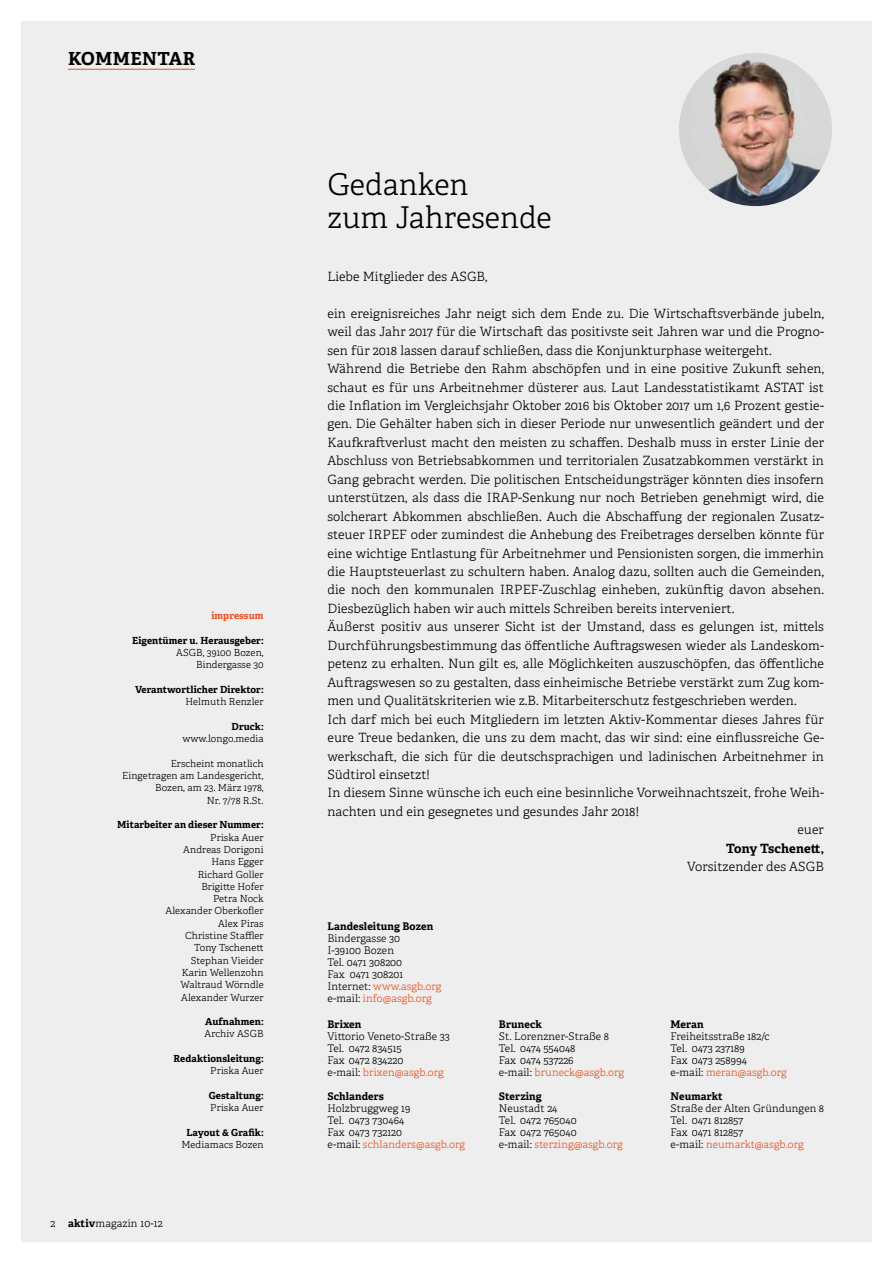
<style>
.page{position:relative;width:893px;height:1263px;background:#fff}
.page>*{position:absolute;margin:0;border:0;box-sizing:border-box;transform-origin:0 0}
.t1{font:300 30px/33px "Adelle";color:#000}
.t2{font:700 18px "Adelle";letter-spacing:.02em;color:#000}
.t3{font:300 12.75px "Adelle";letter-spacing:.01em;color:#000}
.t4{font:700 12.75px "Adelle";letter-spacing:.005em;color:#000}
.t5{font:300 10.5px/12px "Adelle";letter-spacing:.01em;color:#000}
.t6{font:700 10.5px "Adelle";letter-spacing:.01em;color:#000}
.t7{font:300 9.75px/12.3px "Adelle";letter-spacing:.01em;color:#000;text-align:right}
.t8{font:700 9.75px "Adelle";letter-spacing:.01em;color:#000}
.t9{font:700 9.75px "Adelle";letter-spacing:.01em;color:#e95123}
.s1{font-weight:700}
.s2{color:#e95123}
</style>
<div class="page">
<div style="left:21px;top:21px;width:851px;height:1221px;background:#eee"></div>
<img style="left:679px;top:53px;width:153px;height:153px;border-radius:77px">
<hr style="left:68px;top:69px;width:127px;height:1px;background:#e95123">
<h2 class="t2" style="left:68px;top:47px;width:129px">KOMMENTAR</h2>
<p class="t9" style="left:211px;top:609px;width:54px">impressum</p>
<p class="t8" style="left:132px;top:634px;width:133px">Eigentümer u. Herausgeber:</p>
<p class="t7" style="left:176px;top:647px;width:89px">ASGB, 39100 Bozen,<br>Bindergasse 30</p>
<p class="t8" style="left:135px;top:683px;width:130px">Verantwortlicher Direktor:</p>
<p class="t7" style="left:185px;top:696px;width:80px">Helmuth Renzler</p>
<p class="t8" style="left:232px;top:720px;width:34px">Druck:</p>
<p class="t7" style="left:182px;top:733px;width:83px">www.longo.media</p>
<p class="t7" style="left:122px;top:757px;width:143px">Erscheint monatlich<br>Eingetragen am Landesgericht,<br>Bozen, am 23. März 1978,<br>Nr. 7/78 R.St.</p>
<p class="t8" style="left:117px;top:818px;width:148px">Mitarbeiter an dieser Nummer:</p>
<p class="t7" style="left:165px;top:831px;width:100px">Priska Auer<br>Andreas Dorigoni<br>Hans Egger<br>Richard Goller<br>Brigitte Hofer<br>Petra Nock<br>Alexander Oberkofler<br>Alex Piras<br>Christine Staffler<br>Tony Tschenett<br>Stephan Vieider<br>Karin Wellenzohn<br>Waltraud Wörndle<br>Alexander Wurzer</p>
<p class="t8" style="left:205px;top:1015px;width:60px">Aufnahmen:</p>
<p class="t7" style="left:205px;top:1028px;width:61px">Archiv ASGB</p>
<p class="t8" style="left:174px;top:1052px;width:92px">Redaktionsleitung:</p>
<p class="t7" style="left:210px;top:1065px;width:55px">Priska Auer</p>
<p class="t8" style="left:209px;top:1089px;width:56px">Gestaltung:</p>
<p class="t7" style="left:210px;top:1102px;width:55px">Priska Auer</p>
<p class="t8" style="left:186px;top:1126px;width:79px">Layout &amp; Grafik:</p>
<p class="t7" style="left:181px;top:1139px;width:84px">Mediamacs Bozen</p>
<p class="t5" style="left:50px;top:1217px;width:114px">2 <span class="s1">aktiv</span>magazin 10-12</p>
<h1 class="t1" style="left:327px;top:168px;width:226px">Gedanken<br>zum Jahresende</h1>
<p class="t3" style="left:327px;top:269px;width:162px">Liebe Mitglieder des ASGB,</p>
<p class="t3" style="left:327px;top:305px;width:498px">ein ereignisreiches Jahr neigt sich dem Ende zu. Die Wirtschaftsverbände jubeln,</p>
<p class="t3" style="left:327px;top:324px;width:498px">weil das Jahr 2017 für die Wirtschaft das positivste seit Jahren war und die Progno-</p>
<p class="t3" style="left:327px;top:342px;width:446px">sen für 2018 lassen darauf schließen, dass die Konjunkturphase weitergeht.</p>
<p class="t3" style="left:327px;top:361px;width:498px">Während die Betriebe den Rahm abschöpfen und in eine positive Zukunft sehen,</p>
<p class="t3" style="left:327px;top:379px;width:498px">schaut es für uns Arbeitnehmer düsterer aus. Laut Landesstatistikamt ASTAT ist</p>
<p class="t3" style="left:327px;top:398px;width:498px">die Inflation im Vergleichsjahr Oktober 2016 bis Oktober 2017 um 1,6 Prozent gestie-</p>
<p class="t3" style="left:327px;top:416px;width:498px">gen. Die Gehälter haben sich in dieser Periode nur unwesentlich geändert und der</p>
<p class="t3" style="left:327px;top:435px;width:498px">Kaufkraftverlust macht den meisten zu schaffen. Deshalb muss in erster Linie der</p>
<p class="t3" style="left:327px;top:453px;width:498px">Abschluss von Betriebsabkommen und territorialen Zusatzabkommen verstärkt in</p>
<p class="t3" style="left:327px;top:471px;width:498px">Gang gebracht werden. Die politischen Entscheidungsträger könnten dies insofern</p>
<p class="t3" style="left:327px;top:490px;width:498px">unterstützen, als dass die IRAP-Senkung nur noch Betrieben genehmigt wird, die</p>
<p class="t3" style="left:327px;top:508px;width:498px">solcherart Abkommen abschließen. Auch die Abschaffung der regionalen Zusatz-</p>
<p class="t3" style="left:327px;top:527px;width:498px">steuer IRPEF oder zumindest die Anhebung des Freibetrages derselben könnte für</p>
<p class="t3" style="left:327px;top:545px;width:498px">eine wichtige Entlastung für Arbeitnehmer und Pensionisten sorgen, die immerhin</p>
<p class="t3" style="left:327px;top:564px;width:498px">die Hauptsteuerlast zu schultern haben. Analog dazu, sollten auch die Gemeinden,</p>
<p class="t3" style="left:327px;top:582px;width:498px">die noch den kommunalen IRPEF-Zuschlag einheben, zukünftig davon absehen.</p>
<p class="t3" style="left:327px;top:601px;width:408px">Diesbezüglich haben wir auch mittels Schreiben bereits interveniert.</p>
<p class="t3" style="left:327px;top:619px;width:498px">Äußerst positiv aus unserer Sicht ist der Umstand, dass es gelungen ist, mittels</p>
<p class="t3" style="left:327px;top:637px;width:498px">Durchführungsbestimmung das öffentliche Auftragswesen wieder als Landeskom-</p>
<p class="t3" style="left:327px;top:656px;width:498px">petenz zu erhalten. Nun gilt es, alle Möglichkeiten auszuschöpfen, das öffentliche</p>
<p class="t3" style="left:327px;top:674px;width:498px">Auftragswesen so zu gestalten, dass einheimische Betriebe verstärkt zum Zug kom-</p>
<p class="t3" style="left:327px;top:693px;width:471px">men und Qualitätskriterien wie z.B. Mitarbeiterschutz festgeschrieben werden.</p>
<p class="t3" style="left:327px;top:711px;width:498px">Ich darf mich bei euch Mitgliedern im letzten Aktiv-Kommentar dieses Jahres für</p>
<p class="t3" style="left:327px;top:730px;width:498px">eure Treue bedanken, die uns zu dem macht, das wir sind: eine einflussreiche Ge-</p>
<p class="t3" style="left:327px;top:748px;width:498px">werkschaft, die sich für die deutschsprachigen und ladinischen Arbeitnehmer in</p>
<p class="t3" style="left:327px;top:767px;width:104px">Südtirol einsetzt!</p>
<p class="t3" style="left:327px;top:785px;width:498px">In diesem Sinne wünsche ich euch eine besinnliche Vorweihnachtszeit, frohe Weih-</p>
<p class="t3" style="left:327px;top:804px;width:313px">nachten und ein gesegnetes und gesundes Jahr 2018!</p>
<p class="t3" style="left:797px;top:822px;width:28px">euer</p>
<p class="t4" style="left:726px;top:840px;width:99px">Tony Tschenett,</p>
<p class="t3" style="left:687px;top:859px;width:138px">Vorsitzender des ASGB</p>
<p class="t6" style="left:327px;top:919px;width:107px">Landesleitung Bozen</p>
<p class="t5" style="left:327px;top:932px;width:115px">Bindergasse 30<br>I-39100 Bozen<br>Tel. 0471 308200<br>Fax 0471 308201<br>Internet: <span class="s2">www.asgb.org </span>e-mail: <span class="s2">info@asgb.org</span></p>
<p class="t6" style="left:327px;top:1018px;width:36px">Brixen</p>
<p class="t5" style="left:327px;top:1030px;width:124px">Vittorio Veneto-Straße 33<br>Tel. 0472 834515<br>Fax 0472 834220<br>e-mail: <span class="s2">brixen@asgb.org</span></p>
<p class="t6" style="left:327px;top:1090px;width:58px">Schlanders</p>
<p class="t5" style="left:327px;top:1102px;width:139px">Holzbruggweg 19<br>Tel. 0473 730464<br>Fax 0473 732120<br>e-mail: <span class="s2">schlanders@asgb.org</span></p>
<p class="t6" style="left:499px;top:1018px;width:45px">Bruneck</p>
<p class="t5" style="left:499px;top:1030px;width:127px">St. Lorenzner-Straße 8<br>Tel. 0474 554048<br>Fax 0474 537226<br>e-mail: <span class="s2">bruneck@asgb.org</span></p>
<p class="t6" style="left:499px;top:1090px;width:44px">Sterzing</p>
<p class="t5" style="left:499px;top:1102px;width:125px">Neustadt 24<br>Tel. 0472 765040<br>Fax 0472 765040<br>e-mail: <span class="s2">sterzing@asgb.org</span></p>
<p class="t6" style="left:670px;top:1018px;width:35px">Meran</p>
<p class="t5" style="left:670px;top:1030px;width:118px">Freiheitsstraße 182/c<br>Tel. 0473 237189<br>Fax 0473 258994<br>e-mail: <span class="s2">meran@asgb.org</span></p>
<p class="t6" style="left:670px;top:1090px;width:54px">Neumarkt</p>
<p class="t5" style="left:670px;top:1102px;width:155px">Straße der Alten Gründungen 8<br>Tel. 0471 812857<br>Fax 0471 812857<br>e-mail: <span class="s2">neumarkt@asgb.org</span></p>
</div>
